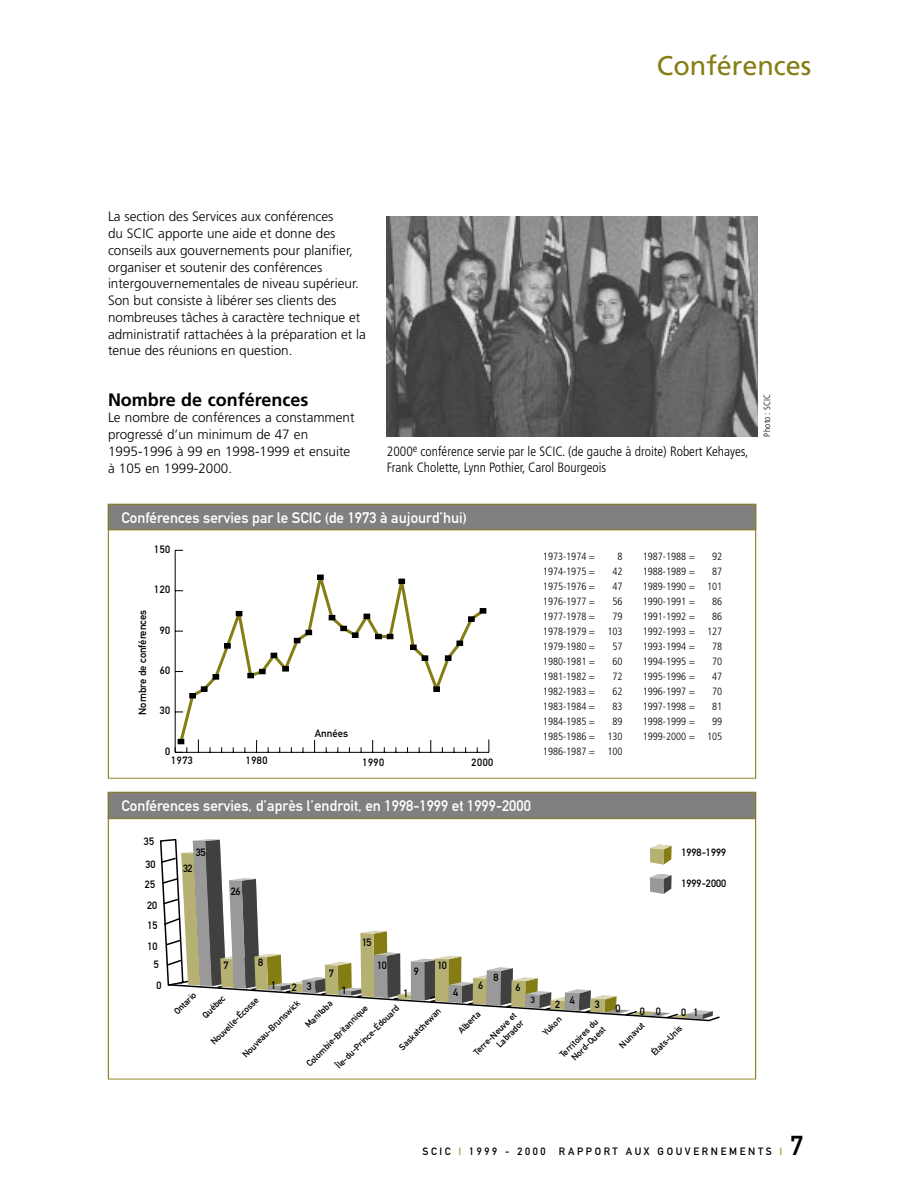
<style>
.page{position:relative;width:918px;height:1188px;background:#fff}
.page>*{position:absolute;margin:0;border:0;box-sizing:border-box;transform-origin:0 0}
.t1{font:27px "Frutiger";color:#857d14}
.t2{font:27px "DIN Mittelschrift";color:#000}
.t3{font:700 18px "Frutiger";color:#000}
.t4{font:15.15px "DIN Mittelschrift";color:#fff}
.t5{font:300 13.5px/16.8px "Frutiger";color:#000}
.t6{font:300 condensed 13.5px/16.2px "Frutiger";color:#000}
.t7{font:300 condensed 10.5px/15px "Frutiger";color:#000;text-align:justify}
.t8{font:10.5px "DIN Mittelschrift";letter-spacing:.05em;color:#000}
.t9{font:10.5px "DIN Mittelschrift";letter-spacing:.25em;color:#000}
.t10{font:10.5px "DIN Mittelschrift";color:#000}
.t11{font:9px/10.5px "DIN Mittelschrift";color:#000;text-align:right}
.t12{font:300 condensed 9px "Frutiger";letter-spacing:.02em;color:#000}
.s1{color:#857d14}
</style>
<div class="page">
<div style="left:108px;top:504px;width:648px;height:26px;background:#808080"></div>
<div style="left:108px;top:504px;width:648px;height:26px;border:1px solid #857d14"></div>
<hr style="left:175px;top:752px;width:314px;height:1px;background:#000">
<svg style="left:488px;top:739px;width:1px;height:13px"></svg>
<hr style="left:175px;top:550px;width:1px;height:202px;background:#000">
<svg style="left:177px;top:574px;width:310px;height:171px"></svg>
<svg style="left:175px;top:739px;width:12px;height:14px"></svg>
<svg style="left:189px;top:686px;width:18px;height:12px"></svg>
<svg style="left:213px;top:674px;width:6px;height:6px"></svg>
<div style="left:224px;top:643px;width:7px;height:6px;border:1px solid #000"></div>
<svg style="left:236px;top:611px;width:6px;height:5px"></svg>
<svg style="left:247px;top:669px;width:19px;height:9px"></svg>
<svg style="left:271px;top:653px;width:6px;height:5px"></svg>
<svg style="left:282px;top:666px;width:7px;height:5px"></svg>
<svg style="left:294px;top:638px;width:6px;height:5px"></svg>
<svg style="left:306px;top:630px;width:6px;height:5px"></svg>
<svg style="left:317px;top:575px;width:7px;height:5px"></svg>
<svg style="left:329px;top:615px;width:6px;height:5px"></svg>
<svg style="left:340px;top:626px;width:18px;height:12px"></svg>
<svg style="left:364px;top:614px;width:6px;height:5px"></svg>
<svg style="left:375px;top:634px;width:18px;height:5px"></svg>
<svg style="left:398px;top:579px;width:7px;height:5px"></svg>
<svg style="left:410px;top:645px;width:18px;height:16px"></svg>
<div style="left:433px;top:686px;width:7px;height:6px;border:1px solid #000"></div>
<svg style="left:445px;top:655px;width:6px;height:6px"></svg>
<svg style="left:457px;top:641px;width:6px;height:5px"></svg>
<div style="left:468px;top:616px;width:7px;height:6px;border:1px solid #000"></div>
<svg style="left:480px;top:608px;width:6px;height:6px"></svg>
<img style="left:387px;top:216px;width:370px;height:221px">
<div style="left:108px;top:792px;width:648px;height:27px;background:#808080"></div>
<div style="left:108px;top:792px;width:648px;height:27px;border:1px solid #857d14"></div>
<svg style="left:160px;top:838px;width:560px;height:184px"></svg>
<p class="t1" style="left:657px;top:50px;width:156px">Conférences</p>
<p class="t5" style="left:108px;top:208px;width:259px">La section des Services aux conférences<br>du SCIC apporte une aide et donne des conseils aux gouvernements pour planifier, organiser et soutenir des conférences intergouvernementales de niveau supérieur.<br>Son but consiste à libérer ses clients des nombreuses tâches à caractère technique et administratif rattachées à la préparation et la tenue des réunions en question.</p>
<p class="t3" style="left:108px;top:389px;width:202px">Nombre de conférences</p>
<p class="t5" style="left:108px;top:409px;width:248px">Le nombre de conférences a constamment progressé d’un minimum de 47 en<br>1995-1996 à 99 en 1998-1999 et ensuite à 105 en 1999-2000.</p>
<p class="t4" style="left:121px;top:509px;width:347px">Conférences servies par le SCIC (de 1973 à aujourd’hui)</p>
<p class="t6" style="left:387px;top:443px;width:363px">2000<sup>e</sup> conférence servie par le SCIC. (de gauche à droite) Robert Kehayes,<br>Frank Cholette, Lynn Pothier, Carol Bourgeois</p>
<p class="t8" style="left:154px;top:543px;width:18px">150</p>
<p class="t10" style="left:136px;top:715px;width:107px;rotate:-90deg">Nombre de conférences</p>
<p class="t8" style="left:154px;top:583px;width:18px">120</p>
<p class="t8" style="left:160px;top:624px;width:12px">90</p>
<p class="t8" style="left:160px;top:664px;width:12px">60</p>
<p class="t8" style="left:160px;top:705px;width:12px">30</p>
<p class="t8" style="left:315px;top:727px;width:35px">Années</p>
<p class="t8" style="left:165px;top:745px;width:7px">0</p>
<p class="t8" style="left:171px;top:755px;width:23px">1973</p>
<p class="t8" style="left:246px;top:755px;width:23px">1980</p>
<p class="t8" style="left:362px;top:756px;width:23px">1990</p>
<p class="t8" style="left:472px;top:756px;width:23px">2000</p>
<p class="t4" style="left:121px;top:797px;width:411px">Conférences servies, d’après l’endroit, en 1998-1999 et 1999-2000</p>
<p class="t8" style="left:144px;top:836px;width:12px">35</p>
<p class="t8" style="left:145px;top:858px;width:12px">30</p>
<p class="t8" style="left:145px;top:878px;width:12px">25</p>
<p class="t8" style="left:147px;top:899px;width:12px">20</p>
<p class="t8" style="left:147px;top:919px;width:12px">15</p>
<p class="t8" style="left:147px;top:940px;width:12px">10</p>
<p class="t8" style="left:196px;top:846px;width:11px">35</p>
<p class="t8" style="left:183px;top:863px;width:11px">32</p>
<p class="t8" style="left:231px;top:885px;width:11px">26</p>
<p class="t8" style="left:362px;top:936px;width:11px">15</p>
<p class="t7" style="left:543px;top:549px;width:54px">1973-1974 =</p>
<p class="t7" style="left:617px;top:549px;width:7px">8</p>
<p class="t7" style="left:543px;top:564px;width:54px">1974-1975 =</p>
<p class="t7" style="left:612px;top:564px;width:12px">42</p>
<p class="t7" style="left:543px;top:579px;width:54px">1975-1976 =</p>
<p class="t7" style="left:612px;top:579px;width:12px">47</p>
<p class="t7" style="left:543px;top:594px;width:54px">1976-1977 =</p>
<p class="t7" style="left:612px;top:594px;width:12px">56</p>
<p class="t7" style="left:543px;top:609px;width:54px">1977-1978 =</p>
<p class="t7" style="left:543px;top:609px;width:81px;text-indent:69px">79<br>1978-1979 = 103<br>1979-1980 =</p>
<p class="t7" style="left:612px;top:639px;width:12px">57</p>
<p class="t7" style="left:543px;top:654px;width:54px">1980-1981 =</p>
<p class="t7" style="left:612px;top:654px;width:12px">60</p>
<p class="t7" style="left:543px;top:669px;width:54px">1981-1982 =</p>
<p class="t7" style="left:612px;top:669px;width:12px">72</p>
<p class="t7" style="left:543px;top:684px;width:54px">1982-1983 =</p>
<p class="t7" style="left:612px;top:684px;width:12px">62</p>
<p class="t7" style="left:543px;top:699px;width:54px">1983-1984 =</p>
<p class="t7" style="left:612px;top:699px;width:12px">83</p>
<p class="t7" style="left:543px;top:714px;width:54px">1984-1985 =</p>
<p class="t7" style="left:543px;top:714px;width:81px;text-indent:69px">89<br>1985-1986 = 130<br>1986-1987 = 100</p>
<p class="t7" style="left:643px;top:549px;width:54px">1987-1988 =</p>
<p class="t7" style="left:712px;top:549px;width:12px">92</p>
<p class="t7" style="left:643px;top:564px;width:54px">1988-1989 =</p>
<p class="t7" style="left:643px;top:564px;width:81px;text-indent:69px">87<br>1989-1990 = 101<br>1990-1991 =</p>
<p class="t7" style="left:712px;top:594px;width:12px">86</p>
<p class="t7" style="left:643px;top:609px;width:54px">1991-1992 =</p>
<p class="t7" style="left:643px;top:609px;width:81px;text-indent:69px">86<br>1992-1993 = 127<br>1993-1994 =</p>
<p class="t7" style="left:712px;top:639px;width:12px">78</p>
<p class="t7" style="left:643px;top:654px;width:54px">1994-1995 =</p>
<p class="t7" style="left:712px;top:654px;width:12px">70</p>
<p class="t7" style="left:643px;top:669px;width:54px">1995-1996 =</p>
<p class="t7" style="left:712px;top:669px;width:12px">47</p>
<p class="t7" style="left:643px;top:684px;width:54px">1996-1997 =</p>
<p class="t7" style="left:712px;top:684px;width:12px">70</p>
<p class="t7" style="left:643px;top:699px;width:54px">1997-1998 =</p>
<p class="t7" style="left:712px;top:699px;width:12px">81</p>
<p class="t7" style="left:643px;top:714px;width:54px">1998-1999 =</p>
<p class="t7" style="left:643px;top:714px;width:81px;text-align:right">99<br>1999-2000 = 105</p>
<p class="t10" style="left:682px;top:847px;width:46px">1998-1999</p>
<p class="t10" style="left:682px;top:877px;width:46px">1999-2000</p>
<p class="t8" style="left:154px;top:958px;width:7px">5</p>
<p class="t8" style="left:156px;top:979px;width:7px">0</p>
<p class="t8" style="left:258px;top:956px;width:7px">8</p>
<p class="t8" style="left:437px;top:959px;width:11px">10</p>
<p class="t8" style="left:377px;top:960px;width:11px">10</p>
<p class="t8" style="left:224px;top:960px;width:7px">7</p>
<p class="t8" style="left:414px;top:965px;width:7px">9</p>
<p class="t8" style="left:329px;top:967px;width:7px">7</p>
<p class="t8" style="left:493px;top:972px;width:7px">8</p>
<p class="t8" style="left:478px;top:979px;width:7px">6</p>
<p class="t8" style="left:271px;top:980px;width:7px">1</p>
<p class="t8" style="left:292px;top:981px;width:22px">2 3</p>
<p class="t8" style="left:516px;top:981px;width:7px">6</p>
<p class="t8" style="left:342px;top:984px;width:7px">1</p>
<p class="t8" style="left:453px;top:986px;width:7px">4</p>
<p class="t8" style="left:404px;top:988px;width:7px">1</p>
<p class="t11" style="left:172px;top:1009px;width:29px;rotate:-45deg">Ontario</p>
<p class="t11" style="left:200px;top:1013px;width:29px;rotate:-45deg">Québec</p>
<p class="t11" style="left:531px;top:994px;width:6px">3</p>
<p class="t8" style="left:555px;top:996px;width:21px">2 4</p>
<p class="t8" style="left:595px;top:999px;width:7px">3</p>
<p class="t8" style="left:616px;top:1002px;width:7px">0</p>
<p class="t8" style="left:640px;top:1005px;width:23px">0 0</p>
<p class="t8" style="left:681px;top:1006px;width:19px">0 1</p>
<p class="t11" style="left:209px;top:1040px;width:65px;rotate:-45deg">Nouvelle-Écosse</p>
<p class="t11" style="left:240px;top:1052px;width:79px;rotate:-45deg">Nouveau-Brunswick</p>
<p class="t11" style="left:303px;top:1022px;width:36px;rotate:-45deg">Manitoba</p>
<p class="t11" style="left:334px;top:1063px;width:87px;rotate:-45deg">Île-du-Prince-Édouard</p>
<p class="t11" style="left:397px;top:1045px;width:56px;rotate:-45deg">Saskatchewan</p>
<p class="t11" style="left:456px;top:1028px;width:29px;rotate:-45deg">Alberta</p>
<p class="t11" style="left:304px;top:1061px;width:84px;rotate:-45deg">Colombie-Britannique</p>
<p class="t11" style="left:471px;top:1050px;width:58px;rotate:-45deg">Terre-Neuve et<br>Labrador</p>
<p class="t11" style="left:541px;top:1030px;width:24px;rotate:-45deg">Yukon</p>
<p class="t11" style="left:557px;top:1052px;width:52px;rotate:-45deg">Territoires du<br>Nord-Ouest</p>
<p class="t11" style="left:617px;top:1043px;width:33px;rotate:-45deg">Nunavut</p>
<p class="t11" style="left:649px;top:1051px;width:41px;rotate:-45deg">États-Unis</p>
<p class="t12" style="left:762px;top:437px;width:44px;rotate:-90deg">Photo : SCIC</p>
<p class="t9" style="left:423px;top:1145px;width:125px">SCIC <span class="s1">|</span> 1999 - 2000</p>
<p class="t9" style="left:559px;top:1145px;width:225px">RAPPORT AUX GOUVERNEMENTS <span class="s1">|</span></p>
<p class="t2" style="left:790px;top:1130px;width:14px">7</p>
</div>
